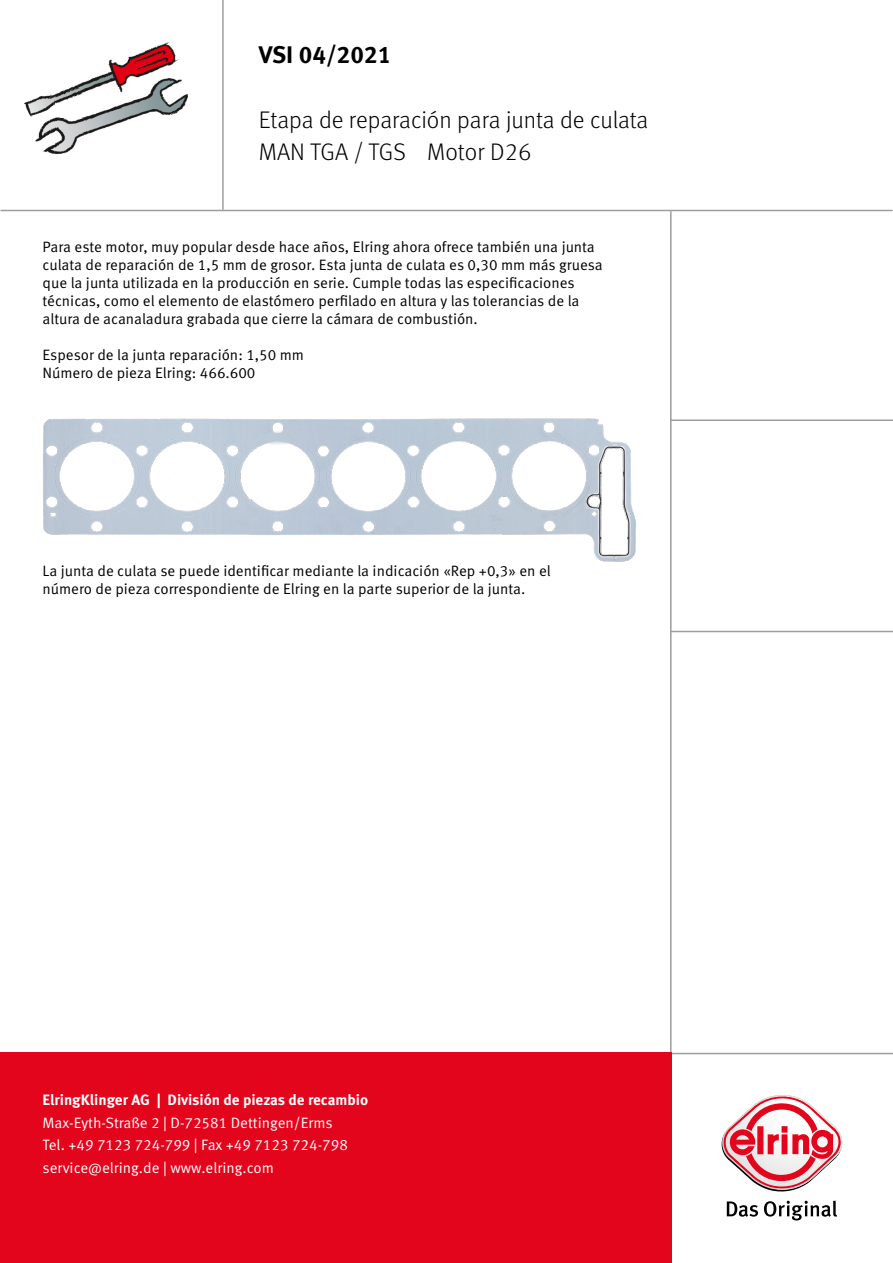
<style>
.page{position:relative;width:893px;height:1263px;background:#fff}
.page>*{position:absolute;margin:0;border:0;box-sizing:border-box;transform-origin:0 0}
.t1{font:300 24px/32.5px "Meta Pro";color:#000}
.t2{font:700 24px "Meta Pro";color:#000}
.t3{font:15px/18px "Meta Pro Norm";color:#000}
.t4{font:15px/22.5px "Meta Pro Norm";color:#fff}
.t5{font:700 15px "Meta Pro";color:#fff}
</style>
<div class="page">
<svg style="left:727px;top:1201px;width:31px;height:16px"></svg>
<svg style="left:764px;top:1200px;width:73px;height:20px"></svg>
<svg style="left:721px;top:1095px;width:122px;height:97px"></svg>
<hr style="left:670px;top:211px;width:1px;height:871px;background:#9d9d9c">
<hr style="left:0;top:210px;width:892px;height:1px;background:#9d9d9c">
<hr style="left:671px;top:631px;width:222px;height:1px;background:#9d9d9c">
<hr style="left:671px;top:1053px;width:222px;height:1px;background:#9d9d9c">
<hr style="left:222px;top:0;width:2px;height:210px;background:#9d9d9c">
<img style="left:25px;top:42px;width:162px;height:111px">
<hr style="left:671px;top:419px;width:222px;height:2px;background:#9d9d9c">
<img style="left:43px;top:418px;width:593px;height:144px">
<div style="left:0;top:1052px;width:671px;height:211px;background:#e3051b"></div>
<h1 class="t2" style="left:259px;top:36px;width:134px">VSI 04/2021</h1>
<h1 class="t1" style="left:259px;top:102px;width:391px">Etapa de reparación para junta de culata<br>MAN TGA / TGS Motor D26</h1>
<p class="t3" style="left:43px;top:237px;width:562px">Para este motor, muy popular desde hace años, Elring ahora ofrece también una junta culata de reparación de 1,5 mm de grosor. Esta junta de culata es 0,30 mm más gruesa que la junta utilizada en la producción en serie. Cumple todas las especificaciones técnicas, como el elemento de elastómero perfilado en altura y las tolerancias de la altura de acanaladura grabada que cierre la cámara de combustión.</p>
<p class="t3" style="left:43px;top:345px;width:263px">Espesor de la junta reparación: 1,50 mm<br>Número de pieza Elring: 466.600</p>
<p class="t3" style="left:43px;top:561px;width:510px">La junta de culata se puede identificar mediante la indicación «Rep +0,3» en el número de pieza correspondiente de Elring en la parte superior de la junta.</p>
<p class="t5" style="left:43px;top:1088px;width:327px">ElringKlinger AG | División de piezas de recambio</p>
<p class="t4" style="left:43px;top:1110px;width:307px">Max-Eyth-Straße 2 | D-72581 Dettingen/Erms<br>Tel. +49 7123 724-799 | Fax +49 7123 724-798 service@elring.de | www.elring.com</p>
</div>
